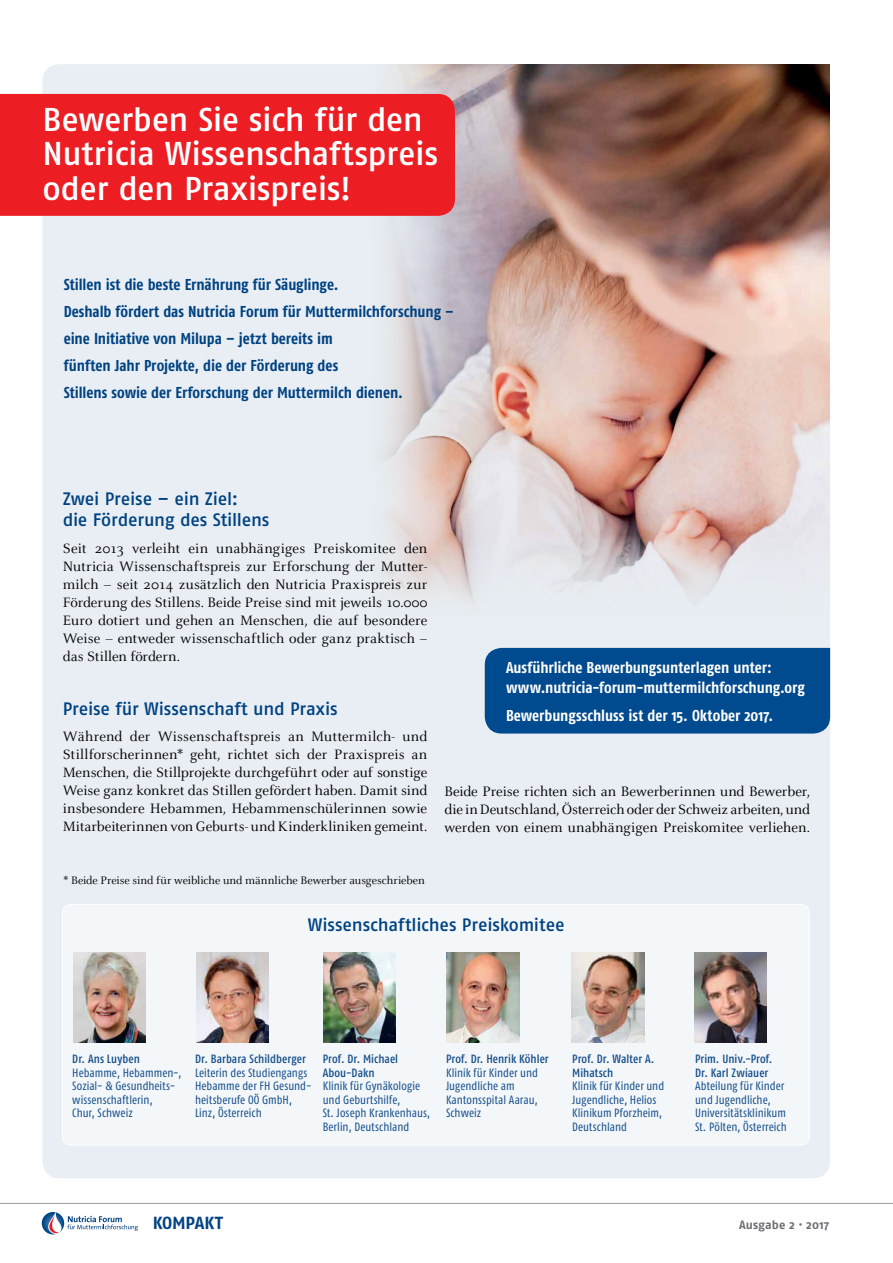
<style>
.page{position:relative;width:893px;height:1263px;background:#fff}
.page>*{position:absolute;margin:0;border:0;box-sizing:border-box;transform-origin:0 0}
.t1{font:33px/34.5px "Fago No Med";letter-spacing:-.015em;color:#fff}
.t2{font:18px/21px "Fago No Med";letter-spacing:-.01em;color:#004282}
.t3{font:700 17.55px "Fago No";letter-spacing:-.015em;color:#004282}
.t4{font:700 15.75px/27px "Fago Co";letter-spacing:-.005em;color:#004282}
.t5{font:700 15.75px/19.5px "Fago Co";color:#fff}
.t6{font:15px/18px "Celeste";color:#000;text-align:justify}
.t7{font:12px/13.5px "Fago Co";color:#134d8a}
.t8{font:12px/13.5px "Fago Co Med";letter-spacing:.005em;color:#134d8a}
.t9{font:12px "Celeste";letter-spacing:-.005em;color:#000}
.t10{font:700 12px "Fago No";letter-spacing:.01em;color:#6d6e71}
</style>
<div class="page">
<svg style="left:42px;top:1212px;width:22px;height:22px"></svg>
<svg style="left:47px;top:1212px;width:91px;height:22px"></svg>
<hr style="left:0;top:1203px;width:893px;height:1px;background:#000">
<div style="left:43px;top:64px;width:787px;height:1114px;background:#e8eef3"></div>
<img style="left:363px;top:64px;width:466px;height:556px">
<div style="left:0;top:94px;width:455px;height:122px;background:#ed1d24"></div>
<div style="left:485px;top:648px;width:345px;height:85px;background:#004a8f"></div>
<div style="left:62px;top:904px;width:747px;height:241px;background:#f4f7f9;border-radius:9px"></div>
<div style="left:62px;top:904px;width:748px;height:241px;border:1px solid #fff;border-radius:9px"></div>
<img style="left:73px;top:952px;width:72px;height:91px">
<img style="left:324px;top:952px;width:72px;height:91px">
<img style="left:572px;top:952px;width:72px;height:91px">
<img style="left:196px;top:952px;width:72px;height:91px">
<img style="left:447px;top:952px;width:72px;height:91px">
<img style="left:694px;top:952px;width:73px;height:91px">
<h1 class="t1" style="left:43px;top:101px;width:397px">Bewerben Sie sich für den<br>Nutricia Wissenschaftspreis oder den Praxispreis!</h1>
<p class="t4" style="left:64px;top:271px;width:392px">Stillen ist die beste Ernährung für Säuglinge.<br>Deshalb fördert das Nutricia Forum für Muttermilchforschung – eine Initiative von Milupa – jetzt bereits im<br>fünften Jahr Projekte, die der Förderung des<br>Stillens sowie der Erforschung der Muttermilch dienen.</p>
<p class="t2" style="left:63px;top:488px;width:208px">Zwei Preise – ein Ziel:<br>die Förderung des Stillens</p>
<p class="t6" style="left:63px;top:539px;width:366px">Seit 2013 verleiht ein unabhängiges Preiskomitee den Nutricia Wissenschaftspreis zur Erforschung der Mutter&shy;milch – seit 2014 zusätzlich den Nutricia Praxispreis zur Förderung des Stillens. Beide Preise sind mit jeweils 10.000<br>Euro dotiert und gehen an Menschen, die auf besondere Weise – entweder wissenschaftlich oder ganz praktisch – das Stillen fördern.</p>
<p class="t2" style="left:63px;top:698px;width:276px">Preise für Wissenschaft und Praxis</p>
<p class="t6" style="left:63px;top:728px;width:366px">Während der Wissenschaftspreis an Muttermilch- und Stillforscherinnen* geht, richtet sich der Praxispreis an Menschen, die Stillprojekte durchgeführt oder auf sonstige Weise ganz konkret das Stillen gefördert haben. Damit sind insbesondere Hebammen, Hebammenschülerinnen sowie Mitarbeiterinnen von Geburts- und Kinderkliniken gemeint.</p>
<p class="t9" style="left:64px;top:874px;width:363px">* Beide Preise sind für weibliche und männliche Bewerber ausgeschrieben</p>
<p class="t5" style="left:506px;top:658px;width:300px">Ausführliche Bewerbungsunterlagen unter: www.nutricia-forum-muttermilchforschung.org</p>
<p class="t5" style="left:506px;top:705px;width:269px">Bewerbungsschluss ist der 15. Oktober 2017.</p>
<p class="t6" style="left:444px;top:783px;width:367px">Beide Preise richten sich an Bewerberinnen und Bewerber, die in Deutschland, Österreich oder der Schweiz arbeiten, und werden von einem unabhängigen Preiskomitee verliehen.</p>
<p class="t2" style="left:308px;top:914px;width:258px">Wissenschaftliches Preiskomitee</p>
<p class="t8" style="left:72px;top:1052px;width:69px">Dr. Ans Luyben</p>
<p class="t7" style="left:72px;top:1066px;width:111px">Hebamme, Hebammen-,<br>Sozial- &amp; Gesundheits&shy;wissenschaftlerin,<br>Chur, Schweiz</p>
<p class="t8" style="left:195px;top:1052px;width:112px">Dr. Barbara Schildberger</p>
<p class="t7" style="left:195px;top:1066px;width:118px">Leiterin des Studiengangs<br>Hebamme der FH Gesund&shy;heitsberufe OÖ GmbH,<br>Linz, Österreich</p>
<p class="t8" style="left:323px;top:1052px;width:77px">Prof. Dr. Michael<br>Abou-Dakn</p>
<p class="t7" style="left:323px;top:1079px;width:109px">Klinik für Gynäkologie und Geburtshilfe,<br>St. Joseph Krankenhaus,<br>Berlin, Deutschland</p>
<p class="t8" style="left:446px;top:1052px;width:104px">Prof. Dr. Henrik Köhler</p>
<p class="t7" style="left:446px;top:1066px;width:94px">Klinik für Kinder und<br>Jugendliche am<br>Kantonsspital Aarau,<br>Schweiz</p>
<p class="t8" style="left:572px;top:1052px;width:84px">Prof. Dr. Walter A.<br>Mihatsch</p>
<p class="t7" style="left:572px;top:1079px;width:94px">Klinik für Kinder und<br>Jugendliche, Helios<br>Klinikum Pforzheim,<br>Deutschland</p>
<p class="t8" style="left:695px;top:1052px;width:79px">Prim. Univ.-Prof.<br>Dr. Karl Zwiauer</p>
<p class="t7" style="left:695px;top:1079px;width:93px">Abteilung für Kinder und Jugendliche,<br>Universitätsklinikum<br>St. Pölten, Österreich</p>
<p class="t3" style="left:153px;top:1212px;width:72px">KOMPAKT</p>
<p class="t10" style="left:739px;top:1218px;width:92px">Ausgabe 2 · 2017</p>
</div>
